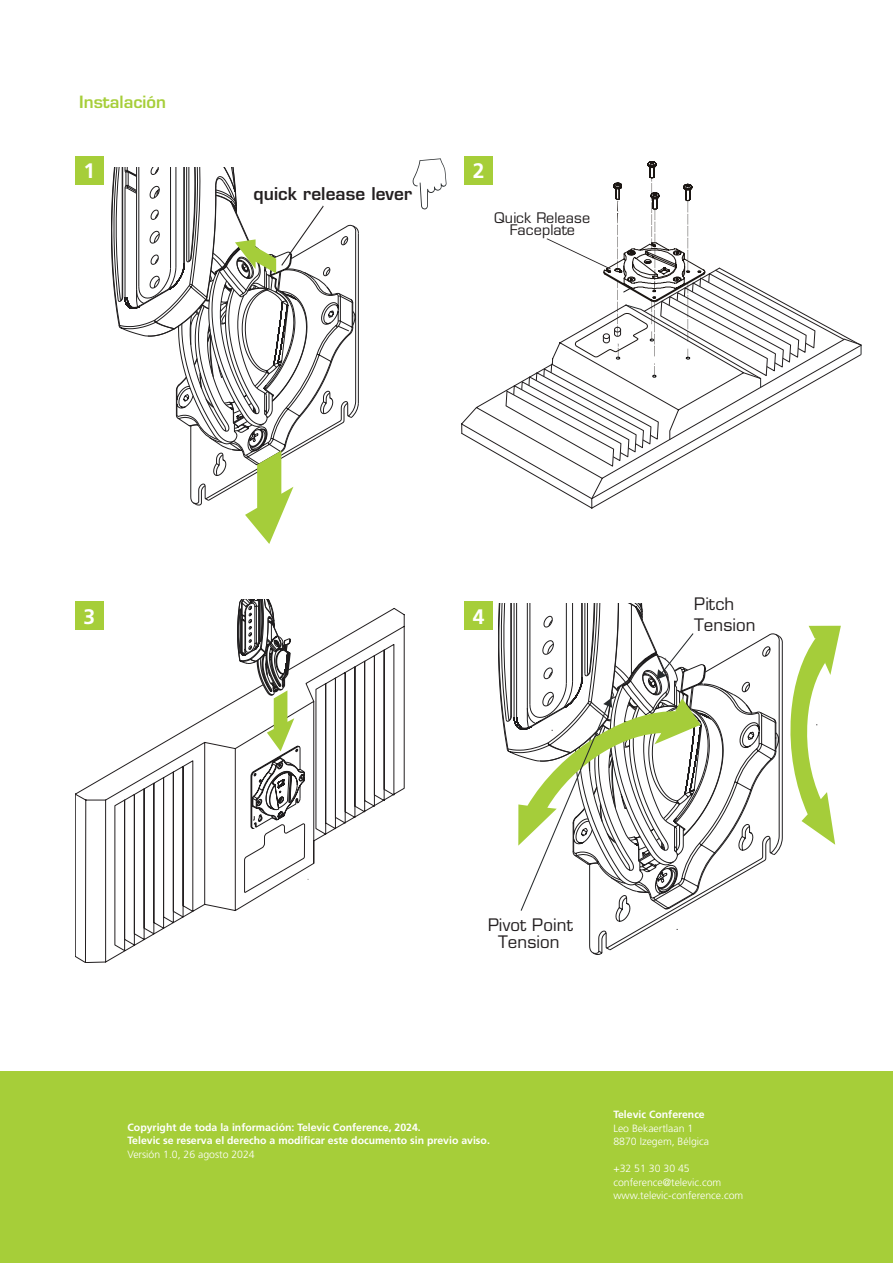
<style>
.page{position:relative;width:893px;height:1263px;background:#fff}
.page>*{position:absolute;margin:0;border:0;box-sizing:border-box;transform-origin:0 0}
.Text_-_cell{font:700 21px "Frutiger LT Std";color:#fff}
.t1{font:600 17.25px "Eurostile LT Std";letter-spacing:.01em;color:#231f20}
.t2{font:16.8px/16.6px "Eurostile LT Std";letter-spacing:.01em;color:#231f20;text-align:center}
.Titel_niveau_3{font:600 16.5px "Eurostile LT Std";color:#a6ce39}
.t3{font:14.25px/12.8px "Eurostile LT Std";letter-spacing:.01em;color:#231f20;text-align:center}
.t4{font:700 10.5px/13.5px "Frutiger LT Std";color:#fff}
.t5{font:300 10.5px/13.5px "Frutiger LT Std";color:#fff}
</style>
<div class="page">
<div style="left:0;top:1071px;width:893px;height:192px;background:#a6ce39"></div>
<svg style="left:111px;top:167px;width:248px;height:377px"></svg>
<svg style="left:412px;top:158px;width:34px;height:51px"></svg>
<svg style="left:461px;top:390px;width:206px;height:118px"></svg>
<svg style="left:506px;top:161px;width:356px;height:305px"></svg>
<svg style="left:75px;top:608px;width:329px;height:355px"></svg>
<svg style="left:237px;top:600px;width:67px;height:229px"></svg>
<svg style="left:790px;top:626px;width:51px;height:219px"></svg>
<svg style="left:589px;top:634px;width:194px;height:320px"></svg>
<svg style="left:712px;top:633px;width:64px;height:276px"></svg>
<svg style="left:498px;top:604px;width:214px;height:308px"></svg>
<div style="left:75px;top:156px;width:28px;height:28px;background:#a6ce39"></div>
<div style="left:75px;top:602px;width:28px;height:28px;background:#a6ce39"></div>
<div style="left:464px;top:156px;width:29px;height:28px;background:#a6ce39"></div>
<div style="left:464px;top:602px;width:29px;height:28px;background:#a6ce39"></div>
<p class="Titel_niveau_3" style="left:79px;top:92px;width:88px">Instalación</p>
<p class="Text_-_cell" style="left:83px;top:158px;width:13px">1</p>
<p class="t1" style="left:253px;top:183px;width:161px">quick release lever</p>
<p class="Text_-_cell" style="left:473px;top:158px;width:13px">2</p>
<p class="t3" style="left:494px;top:211px;width:97px">Quick Release<br>Faceplate</p>
<p class="Text_-_cell" style="left:83px;top:604px;width:13px">3</p>
<p class="Text_-_cell" style="left:473px;top:604px;width:13px">4</p>
<p class="t2" style="left:694px;top:596px;width:41px">Pitch</p>
<p class="t2" style="left:694px;top:616px;width:63px">Tension</p>
<p class="t2" style="left:488px;top:917px;width:86px">Pivot Point<br>Tension</p>
<p class="t4" style="left:128px;top:1120px;width:364px">Copyright de toda la información: Televic Conference, 2024.<br>Televic se reserva el derecho a modificar este documento sin previo aviso.</p>
<p class="t5" style="left:128px;top:1147px;width:129px">Versión 1.0, 26 agosto 2024</p>
<p class="t4" style="left:613px;top:1108px;width:93px">Televic Conference</p>
<p class="t5" style="left:613px;top:1121px;width:97px">Leo Bekaertlaan 1<br>8870 Izegem, Bélgica</p>
<p class="t5" style="left:613px;top:1162px;width:131px">+32 51 30 30 45 conference@televic.com www.televic-conference.com</p>
</div>
